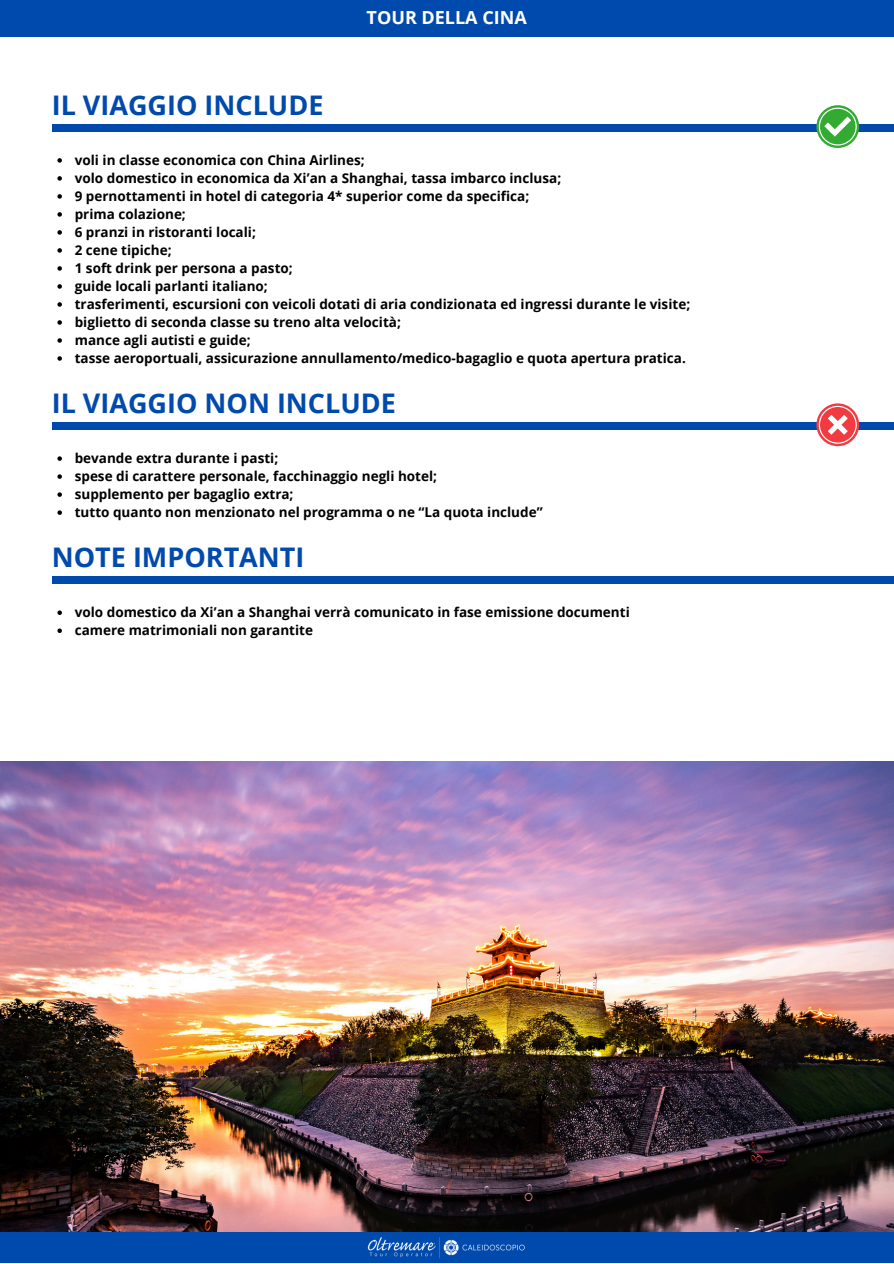
<style>
.page{position:relative;width:894px;height:1264px;background:#fff}
.page>*{position:absolute;margin:0;border:0;box-sizing:border-box;transform-origin:0 0}
.t1{font:700 27px "Open Sans";color:#004aad}
.t2{font:700 18px "Open Sans";color:#fff}
.t3{font:700 13.5px "Open Sans";color:#000}
</style>
<div class="page">
<div style="left:0;top:0;width:893px;height:37px;background:#004aad"></div>
<div style="left:0;top:1231px;width:893px;height:32px;background:#004aad"></div>
<img style="left:367px;top:1237px;width:158px;height:21px">
<div style="left:52px;top:124px;width:841px;height:8px;background:#004aad"></div>
<div style="left:52px;top:422px;width:841px;height:8px;background:#004aad"></div>
<div style="left:52px;top:576px;width:841px;height:8px;background:#004aad"></div>
<svg style="left:816px;top:105px;width:42px;height:43px"></svg>
<svg style="left:818px;top:108px;width:38px;height:38px"></svg>
<svg style="left:816px;top:403px;width:42px;height:43px"></svg>
<svg style="left:818px;top:406px;width:38px;height:38px"></svg>
<img style="left:0;top:761px;width:893px;height:470px">
<svg style="left:57px;top:158px;width:5px;height:5px"></svg>
<svg style="left:57px;top:176px;width:5px;height:5px"></svg>
<svg style="left:57px;top:194px;width:5px;height:5px"></svg>
<svg style="left:57px;top:212px;width:5px;height:5px"></svg>
<svg style="left:57px;top:230px;width:5px;height:5px"></svg>
<svg style="left:57px;top:248px;width:5px;height:5px"></svg>
<svg style="left:57px;top:266px;width:5px;height:5px"></svg>
<svg style="left:57px;top:284px;width:5px;height:5px"></svg>
<svg style="left:57px;top:302px;width:5px;height:5px"></svg>
<svg style="left:57px;top:320px;width:5px;height:5px"></svg>
<svg style="left:57px;top:338px;width:5px;height:5px"></svg>
<svg style="left:57px;top:356px;width:5px;height:5px"></svg>
<svg style="left:57px;top:456px;width:5px;height:5px"></svg>
<svg style="left:57px;top:474px;width:5px;height:5px"></svg>
<svg style="left:57px;top:492px;width:5px;height:5px"></svg>
<svg style="left:57px;top:510px;width:5px;height:5px"></svg>
<svg style="left:57px;top:610px;width:5px;height:5px"></svg>
<svg style="left:57px;top:628px;width:5px;height:5px"></svg>
<h2 class="t1" style="left:52px;top:86px;width:273px">IL VIAGGIO INCLUDE</h2>
<h1 class="t2" style="left:366px;top:5px;width:162px">TOUR DELLA CINA</h1>
<p class="t3" style="left:75px;top:150px;width:291px">voli in classe economica con China Airlines;</p>
<p class="t3" style="left:75px;top:168px;width:488px">volo domestico in economica da Xi’an a Shanghai, tassa imbarco inclusa;</p>
<p class="t3" style="left:75px;top:186px;width:456px">9 pernottamenti in hotel di categoria 4* superior come da specifica;</p>
<p class="t3" style="left:75px;top:204px;width:113px">prima colazione;</p>
<p class="t3" style="left:75px;top:222px;width:183px">6 pranzi in ristoranti locali;</p>
<p class="t3" style="left:75px;top:240px;width:98px">2 cene tipiche;</p>
<p class="t3" style="left:75px;top:258px;width:219px">1 soft drink per persona a pasto;</p>
<p class="t3" style="left:75px;top:276px;width:194px">guide locali parlanti italiano;</p>
<p class="t3" style="left:75px;top:294px;width:616px">trasferimenti, escursioni con veicoli dotati di aria condizionata ed ingressi durante le visite;</p>
<p class="t3" style="left:75px;top:312px;width:327px">biglietto di seconda classe su treno alta velocità;</p>
<p class="t3" style="left:75px;top:330px;width:177px">mance agli autisti e guide;</p>
<p class="t3" style="left:75px;top:348px;width:612px">tasse aeroportuali, assicurazione annullamento/medico-bagaglio e quota apertura pratica.</p>
<h1 class="t1" style="left:52px;top:384px;width:345px">IL VIAGGIO NON INCLUDE</h1>
<h1 class="t3" style="left:75px;top:448px;width:205px">bevande extra durante i pasti;</h1>
<p class="t3" style="left:75px;top:466px;width:364px">spese di carattere personale, facchinaggio negli hotel;</p>
<p class="t3" style="left:75px;top:484px;width:220px">supplemento per bagaglio extra;</p>
<p class="t3" style="left:75px;top:502px;width:469px">tutto quanto non menzionato nel programma o ne “La quota include”</p>
<p class="t1" style="left:52px;top:538px;width:254px">NOTE IMPORTANTI</p>
<p class="t3" style="left:75px;top:603px;width:556px">volo domestico da Xi’an a Shanghai verrà comunicato in fase emissione documenti</p>
<p class="t3" style="left:75px;top:621px;width:240px">camere matrimoniali non garantite</p>
</div>
